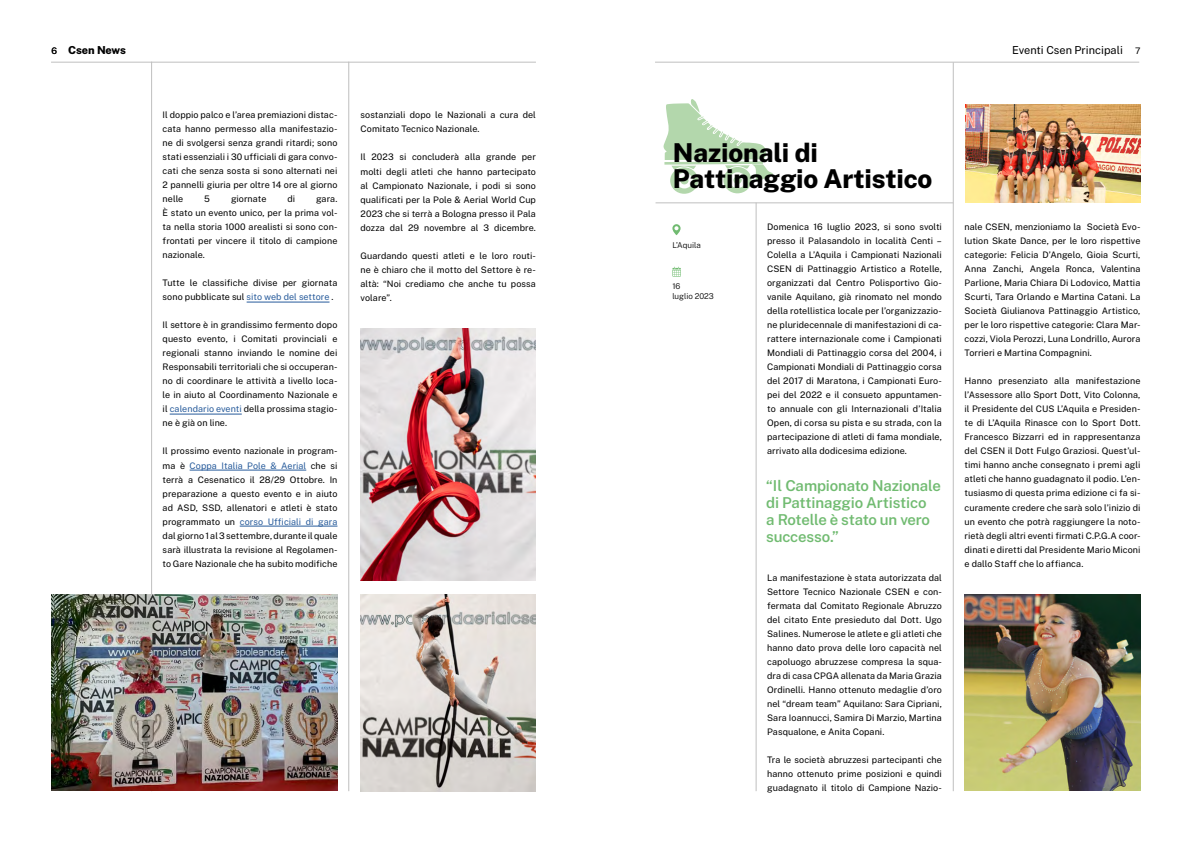
<style>
.page{position:relative;width:1191px;height:842px;background:#fff}
.page>*{position:absolute;margin:0;border:0;box-sizing:border-box;transform-origin:0 0}
.t1{font:800 26px/26px "Public Sans";letter-spacing:-.005em;color:#000}
.t2{font:600 15px/17px "Public Sans";letter-spacing:-.01em;color:#71bb71}
.t3{font:11px "Public Sans";color:#000}
.t4{font:800 11px "Public Sans";letter-spacing:-.01em;color:#000}
.t5{font:9px/14px "Public Sans";letter-spacing:.005em;color:#000;text-align:justify}
.t6{font:300 8px/10px "Public Sans";color:#000}
.s1{font-weight:400;font-size:9px}
.s2{font-size:9px}
.s3{color:#275b9b}
</style>
<div class="page">
<svg style="left:663px;top:99px;width:110px;height:95px"></svg>
<div style="left:680px;top:177px;width:8px;height:7px;background:#b3d7ac;border-radius:50%"></div>
<div style="left:733px;top:176px;width:8px;height:8px;background:#b3d7ac;border-radius:50%"></div>
<hr style="left:655px;top:62px;width:484px;height:1px;background:#bfbfbf">
<hr style="left:755px;top:203px;width:1px;height:588px;background:#bfbfbf">
<hr style="left:952px;top:62px;width:1px;height:729px;background:#bfbfbf">
<hr style="left:655px;top:202px;width:298px;height:1px;background:#bfbfbf">
<svg style="left:672px;top:224px;width:8px;height:11px"></svg>
<svg style="left:672px;top:267px;width:9px;height:10px"></svg>
<img style="left:965px;top:104px;width:175px;height:99px">
<img style="left:964px;top:594px;width:176px;height:196px">
<hr style="left:51px;top:62px;width:485px;height:1px;background:#bfbfbf">
<hr style="left:151px;top:62px;width:1px;height:729px;background:#bfbfbf">
<hr style="left:348px;top:62px;width:1px;height:729px;background:#bfbfbf">
<hr style="left:247px;top:302px;width:82px;height:1px;background:#275b9b">
<hr style="left:170px;top:414px;width:72px;height:1px;background:#275b9b">
<hr style="left:190px;top:470px;width:116px;height:1px;background:#275b9b">
<hr style="left:240px;top:526px;width:97px;height:1px;background:#275b9b">
<img style="left:51px;top:594px;width:286px;height:196px">
<img style="left:360px;top:328px;width:176px;height:252px">
<img style="left:360px;top:594px;width:176px;height:197px">
<p class="t4" style="left:52px;top:42px;width:76px"><span class="s1">6</span> Csen News</p>
<p class="t3" style="left:1012px;top:42px;width:130px">Eventi Csen Principali <span class="s2">7</span></p>
<p class="t5" style="left:163px;top:108px;width:176px">Il doppio palco e l’area premiazioni distac&shy;cata hanno permesso alla manifestazio&shy;ne di svolgersi senza grandi ritardi; sono stati essenziali i 30 ufficiali di gara convo&shy;cati che senza sosta si sono alternati nei 2 pannelli giuria per oltre 14 ore al giorno nelle</p>
<p class="t5" style="left:204px;top:192px;width:7px">5</p>
<p class="t5" style="left:231px;top:192px;width:37px">giornate</p>
<p class="t5" style="left:287px;top:192px;width:9px">di</p>
<p class="t5" style="left:163px;top:192px;width:176px;text-indent:153px">gara.<br>È stato un evento unico, per la prima vol&shy;ta nella storia 1000 arealisti si sono con&shy;frontati per vincere il titolo di campione nazionale.</p>
<p class="t5" style="left:163px;top:276px;width:176px">Tutte le classifiche divise per giornata sono pubblicate sul <span class="s3">sito web del settore</span> .</p>
<p class="t5" style="left:163px;top:318px;width:176px">Il settore è in grandissimo fermento dopo questo evento, i Comitati provinciali e regionali stanno inviando le nomine dei Responsabili territoriali che si occuperan&shy;no di coordinare le attività a livello loca&shy;le in aiuto al Coordinamento Nazionale e il <span class="s3">calendario eventi</span> della prossima stagio&shy;ne è già on line.</p>
<p class="t5" style="left:163px;top:444px;width:176px">Il prossimo evento nazionale in program&shy;ma è <span class="s3">Coppa Italia Pole &amp; Aerial</span> che si terrà a Cesenatico il 28/29 Ottobre. In preparazione a questo evento e in aiuto ad ASD, SSD, allenatori e atleti è stato programmato un <span class="s3">corso Ufficiali di gara </span>dal giorno 1 al 3 settembre, durante il quale sarà illustrata la revisione al Regolamen&shy;to Gare Nazionale che ha subito modifiche</p>
<p class="t5" style="left:360px;top:108px;width:177px">sostanziali dopo le Nazionali a cura del<br>Comitato Tecnico Nazionale.</p>
<p class="t5" style="left:360px;top:150px;width:177px">Il 2023 si concluderà alla grande per molti degli atleti che hanno partecipato al Campionato Nazionale, i podi si sono qualificati per la Pole &amp; Aerial World Cup 2023 che si terrà a Bologna presso il Pala dozza dal 29 novembre al 3 dicembre.</p>
<p class="t5" style="left:360px;top:248px;width:177px">Guardando questi atleti e le loro routi&shy;ne è chiaro che il motto del Settore è re&shy;altà: “Noi crediamo che anche tu possa volare”.</p>
<h1 class="t1" style="left:673px;top:138px;width:261px">Nazionali di<br>Pattinaggio Artistico</h1>
<p class="t6" style="left:672px;top:240px;width:30px">L’Aquila</p>
<p class="t6" style="left:672px;top:281px;width:43px">16<br>luglio 2023</p>
<p class="t5" style="left:767px;top:220px;width:176px">Domenica 16 luglio 2023, si sono svolti presso il Palasandolo in località Centi – Colella a L’Aquila i Campionati Nazionali CSEN di Pattinaggio Artistico a Rotelle, organizzati dal Centro Polisportivo Gio&shy;vanile Aquilano, già rinomato nel mondo della rotellistica locale per l’organizzazio&shy;ne pluridecennale di manifestazioni di ca&shy;rattere internazionale come i Campionati Mondiali di Pattinaggio corsa del 2004, i Campionati Mondiali di Pattinaggio corsa del 2017 di Maratona, i Campionati Euro&shy;pei del 2022 e il consueto appuntamen&shy;to annuale con gli Internazionali d’Italia Open, di corsa su pista e su strada, con la partecipazione di atleti di fama mondiale, arrivato alla dodicesima edizione.</p>
<h2 class="t2" style="left:766px;top:476px;width:176px">“Il Campionato Nazionale di Pattinaggio Artistico<br>a Rotelle è stato un vero successo.”</h2>
<p class="t5" style="left:767px;top:570px;width:176px">La manifestazione è stata autorizzata dal Settore Tecnico Nazionale CSEN e con&shy;fermata dal Comitato Regionale Abruzzo del citato Ente presieduto dal Dott. Ugo Salines. Numerose le atlete e gli atleti che hanno dato prova delle loro capacità nel capoluogo abruzzese compresa la squa&shy;dra di casa CPGA allenata da Maria Grazia Ordinelli. Hanno ottenuto medaglie d’oro nel “dream team” Aquilano: Sara Cipriani, Sara Ioannucci, Samira Di Marzio, Martina Pasqualone, e Anita Copani.</p>
<p class="t5" style="left:767px;top:752px;width:176px">Tra le società abruzzesi partecipanti che hanno ottenuto prime posizioni e quindi guadagnato il titolo di Campione Nazio-</p>
<p class="t5" style="left:964px;top:220px;width:177px">nale CSEN, menzioniamo la Società Evo&shy;lution Skate Dance, per le loro rispettive categorie: Felicia D’Angelo, Gioia Scurti, Anna Zanchi, Angela Ronca, Valentina Parlione, Maria Chiara Di Lodovico, Mattia Scurti, Tara Orlando e Martina Catani. La Società Giulianova Pattinaggio Artistico, per le loro rispettive categorie: Clara Mar&shy;cozzi, Viola Perozzi, Luna Londrillo, Aurora Torrieri e Martina Compagnini.</p>
<p class="t5" style="left:964px;top:374px;width:177px">Hanno presenziato alla manifestazione l’Assessore allo Sport Dott, Vito Colonna, il Presidente del CUS L’Aquila e Presiden&shy;te di L’Aquila Rinasce con lo Sport Dott.<br>Francesco Bizzarri ed in rappresentanza del CSEN il Dott Fulgo Graziosi. Quest’ul&shy;timi hanno anche consegnato i premi agli atleti che hanno guadagnato il podio. L’en&shy;tusiasmo di questa prima edizione ci fa si&shy;curamente credere che sarà solo l’inizio di un evento che potrà raggiungere la noto&shy;rietà degli altri eventi firmati C.P.G.A coor&shy;dinati e diretti dal Presidente Mario Miconi e dallo Staff che lo affianca.</p>
</div>
